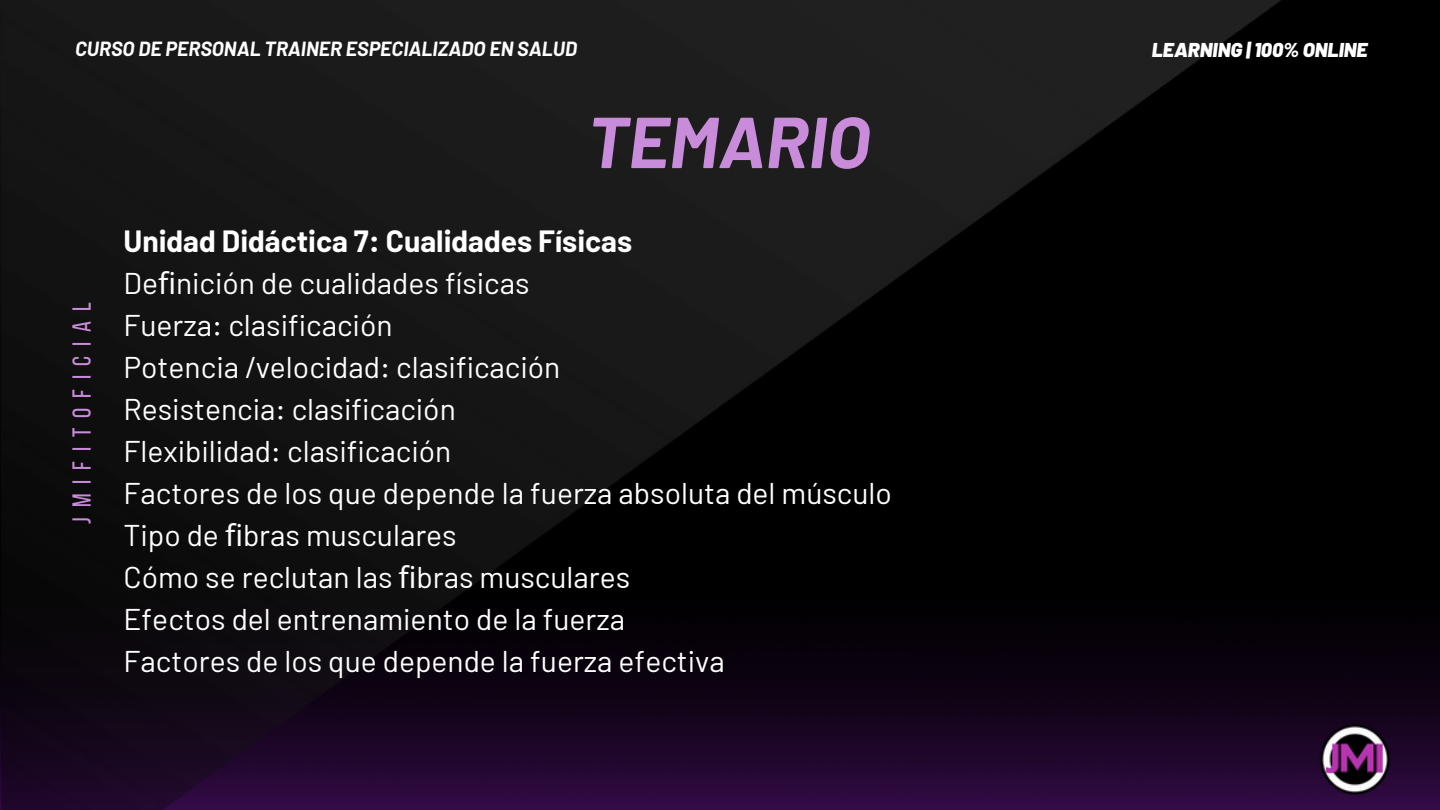
<style>
.page{position:relative;width:1440px;height:810px;background:#000}
.page>*{position:absolute;margin:0;border:0;box-sizing:border-box;transform-origin:0 0}
.t1{font:italic 700 72px "Barlow";color:#c98cdb}
.t2{font:30px/42px "Barlow";color:#fff}
.t3{font:26px "Bebas Neue";letter-spacing:.38em;color:#c98cdb}
.t4{font:italic 700 20px "Barlow";color:#fff}
.t5{font:italic 900 20px "Barlow";color:#fff}
.s1{font-weight:700}
.s2{font-family:"Noto Sans"}
</style>
<div class="page">
<img style="left:1282px;top:645px;width:158px;height:165px">
<img style="left:1315px;top:720px;width:80px;height:79px">
<img style="left:0;top:0;width:1282px;height:810px">
<p class="t4" style="left:75px;top:36px;width:503px">CURSO DE PERSONAL TRAINER ESPECIALIZADO EN SALUD</p>
<h2 class="t5" style="left:1152px;top:37px;width:217px">LEARNING | 100% ONLINE</h2>
<h1 class="t3" style="left:71px;top:524px;width:223px;rotate:-90deg">jmifitoficial</h1>
<h3 class="t1" style="left:587px;top:96px;width:284px">TEMARIO</h3>
<p class="t2" style="left:123px;top:219px;width:770px"><span class="s1">Unidad Didáctica 7: Cualidades Físicas<br></span>De<span class="s2">fi</span>nición de cualidades físicas<br>Fuerza: clasificación<br>Potencia /velocidad: clasificación<br>Resistencia: clasificación<br>Flexibilidad: clasificación<br>Factores de los que depende la fuerza absoluta del músculo Tipo de <span class="s2">fi</span>bras musculares<br>Cómo se reclutan las <span class="s2">fi</span>bras musculares<br>Efectos del entrenamiento de la fuerza<br>Factores de los que depende la fuerza efectiva</p>
</div>
